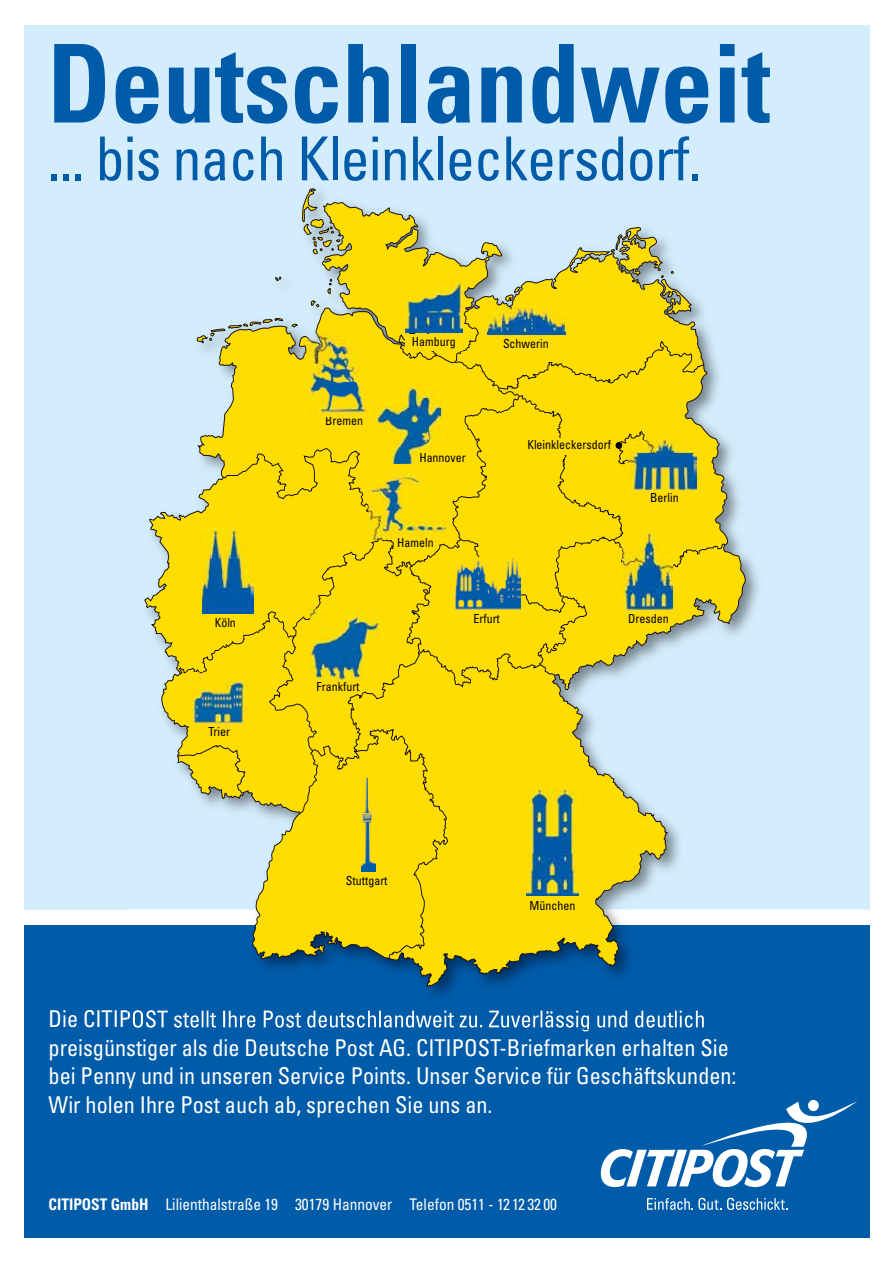
<style>
.page{position:relative;width:893px;height:1263px;background:#fff}
.page>*{position:absolute;margin:0;border:0;box-sizing:border-box;transform-origin:0 0}
.t1{font:700 condensed 108.75px "Univers";color:#005ba9;scale:.96 1}
.t2{font:condensed 60.6px "Univers";letter-spacing:-.015em;color:#005ba9;scale:.96 1}
.t3{font:condensed 23.1px/28.5px "Univers";color:#fff;scale:.96 1}
.t4{font:condensed 16.05px "Univers";color:#fff;scale:.96 1}
.t5{font:condensed 12.45px "Univers";color:#000;scale:.96 1}
.s1{font-weight:700}
</style>
<div class="page">
<div style="left:24px;top:926px;width:846px;height:312px;background:#005ba9"></div>
<svg style="left:601px;top:1100px;width:256px;height:87px"></svg>
<div style="left:808px;top:1100px;width:11px;height:11px;background:#fff;border-radius:50%"></div>
<svg style="left:647px;top:1198px;width:74px;height:12px"></svg>
<svg style="left:727px;top:1198px;width:61px;height:12px"></svg>
<div style="left:24px;top:25px;width:846px;height:884px;background:#d4edfc"></div>
<img style="left:133px;top:1010px;width:571px;height:18px">
<svg style="left:144px;top:440px;width:602px;height:546px"></svg>
<svg style="left:177px;top:188px;width:549px;height:771px"></svg>
<img style="left:374px;top:388px;width:67px;height:75px">
<img style="left:623px;top:534px;width:49px;height:80px">
<img style="left:311px;top:610px;width:69px;height:73px">
<img style="left:527px;top:788px;width:52px;height:107px">
<div style="left:527px;top:438px;width:91px;height:17px;background:#ffdc04"></div>
<div style="left:616px;top:442px;width:6px;height:7px;background:#000;border-radius:50%"></div>
<img style="left:628px;top:440px;width:68px;height:53px">
<img style="left:405px;top:281px;width:57px;height:52px">
<img style="left:190px;top:672px;width:58px;height:64px">
<img style="left:368px;top:468px;width:78px;height:72px">
<img style="left:202px;top:526px;width:52px;height:87px">
<img style="left:361px;top:777px;width:15px;height:94px">
<img style="left:455px;top:558px;width:66px;height:53px">
<div style="left:645px;top:491px;width:39px;height:18px;background:#ffdc04"></div>
<div style="left:322px;top:414px;width:44px;height:17px;background:#ffdc04"></div>
<div style="left:405px;top:335px;width:57px;height:16px;background:#ffdc04"></div>
<div style="left:418px;top:451px;width:49px;height:17px;background:#ffdc04"></div>
<div style="left:394px;top:536px;width:43px;height:14px;background:#ffdc04"></div>
<div style="left:462px;top:612px;width:50px;height:14px;background:#ffdc04"></div>
<div style="left:625px;top:612px;width:47px;height:14px;background:#ffdc04"></div>
<div style="left:207px;top:616px;width:37px;height:16px;background:#ffdc04"></div>
<div style="left:339px;top:874px;width:55px;height:17px;background:#ffdc04"></div>
<div style="left:191px;top:725px;width:56px;height:17px;background:#ffdc04"></div>
<div style="left:525px;top:899px;width:55px;height:17px;background:#ffdc04"></div>
<div style="left:314px;top:680px;width:48px;height:14px;background:#ffdc04"></div>
<img style="left:487px;top:307px;width:78px;height:28px">
<div style="left:489px;top:337px;width:74px;height:16px;background:#ffdc04"></div>
<img style="left:308px;top:331px;width:58px;height:85px">
<img style="left:322px;top:414px;width:44px;height:2px">
<img style="left:321px;top:383px;width:36px;height:19px">
<h1 class="t1" style="left:47px;top:17px;width:755px">Deutschlandweit</h1>
<h2 class="t2" style="left:47px;top:120px;width:683px">... bis nach Kleinkleckersdorf.</h2>
<p class="t5" style="left:325px;top:413px;width:41px">Bremen</p>
<p class="t5" style="left:412px;top:333px;width:47px">Hamburg</p>
<p class="t5" style="left:419px;top:450px;width:50px">Hannover</p>
<p class="t5" style="left:397px;top:534px;width:40px">Hameln</p>
<p class="t5" style="left:503px;top:335px;width:49px">Schwerin</p>
<p class="t5" style="left:527px;top:437px;width:89px">Kleinkleckersdorf</p>
<p class="t5" style="left:650px;top:490px;width:31px">Berlin</p>
<p class="t5" style="left:215px;top:614px;width:24px">Köln</p>
<p class="t5" style="left:473px;top:610px;width:29px">Erfurt</p>
<p class="t5" style="left:628px;top:611px;width:44px">Dresden</p>
<p class="t5" style="left:208px;top:724px;width:24px">Trier</p>
<p class="t5" style="left:316px;top:679px;width:46px">Frankfurt</p>
<p class="t5" style="left:346px;top:873px;width:45px">Stuttgart</p>
<p class="t5" style="left:530px;top:898px;width:49px">München</p>
<p class="t3" style="left:49px;top:1033px;width:718px">preisgünstiger als die Deutsche Post AG. CITIPOST-Briefmarken erhalten Sie bei Penny und in unseren Service Points. Unser Service für Geschäftskunden:<br>Wir holen Ihre Post auch ab, sprechen Sie uns an.</p>
<p class="t4" style="left:49px;top:1194px;width:531px"><span class="s1">CITIPOST GmbH</span> Lilienthalstraße 19 30179 Hannover Telefon 0511 - 12 12 32 00</p>
</div>
